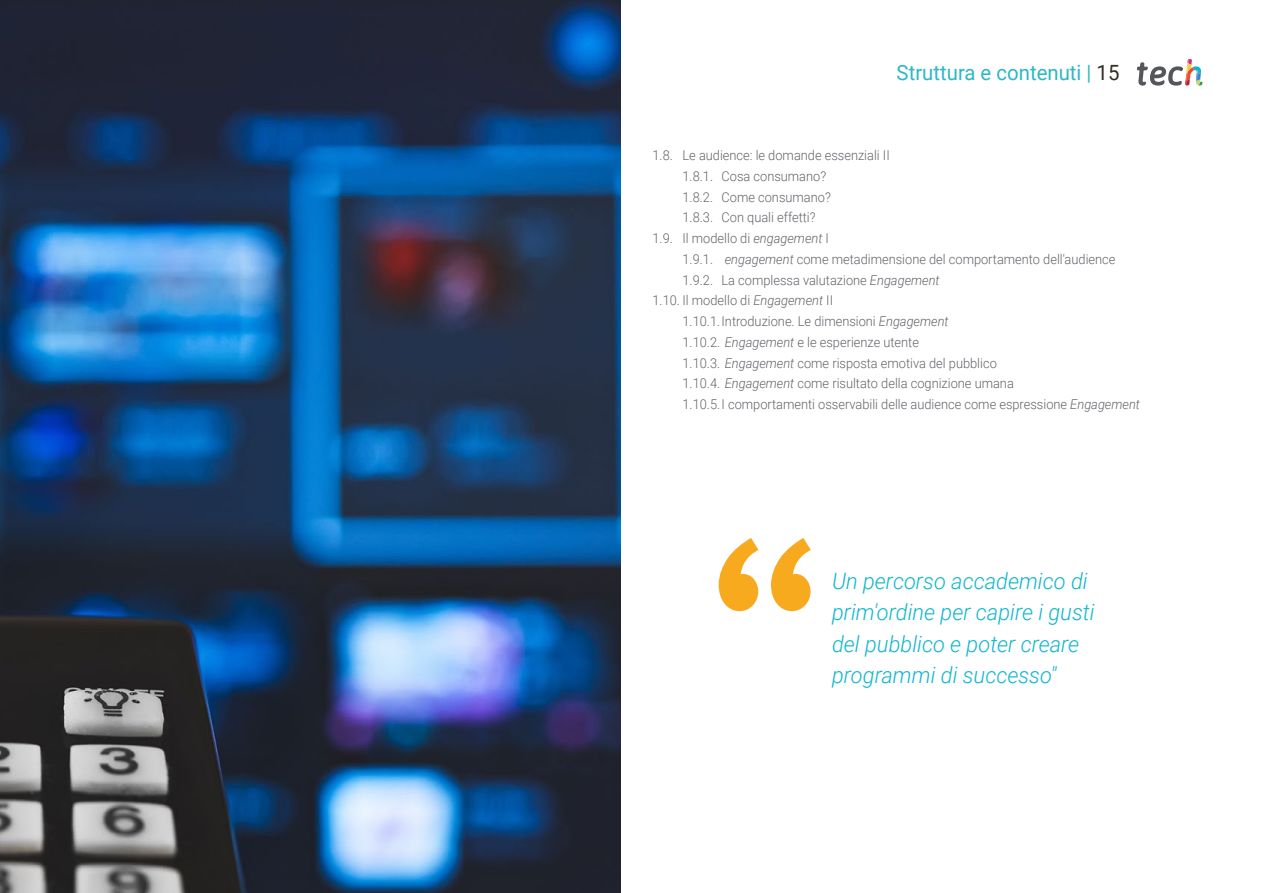
<style>
.page{position:relative;width:1263px;height:893px;background:#fff}
.page>*{position:absolute;margin:0;border:0;box-sizing:border-box;transform-origin:0 0}
.t1{font:italic 300 22.5px/31.5px "Roboto";color:#0fb6cf}
.t2{font:21px "Roboto";color:#2db8c5}
.t3{font:300 13.5px "Roboto";color:#61646a;scale:.95 1}
.s1{color:#312e20}
.s2{font-style:italic}
</style>
<div class="page">
<img style="left:0;top:0;width:621px;height:893px">
<svg style="left:1137px;top:59px;width:65px;height:27px"></svg>
<svg style="left:719px;top:538px;width:92px;height:73px"></svg>
<h2 class="t2" style="left:897px;top:57px;width:224px">Struttura e contenuti | <span class="s1">15</span></h2>
<p class="t3" style="left:652px;top:146px;width:251px">1.8. Le audience: le domande essenziali II</p>
<p class="t3" style="left:682px;top:167px;width:153px">1.8.1. Cosa consumano?</p>
<p class="t3" style="left:682px;top:187px;width:158px">1.8.2. Come consumano?</p>
<p class="t3" style="left:682px;top:208px;width:142px">1.8.3. Con quali effetti?</p>
<p class="t3" style="left:652px;top:229px;width:187px">1.9. Il modello di <span class="s2">engagement</span> I</p>
<p class="t3" style="left:682px;top:250px;width:457px">1.9.1. <span class="s2">engagement</span> come metadimensione del comportamento dell'audience</p>
<p class="t3" style="left:682px;top:270px;width:272px">1.9.2. La complessa valutazione <span class="s2">Engagement</span></p>
<p class="t3" style="left:652px;top:291px;width:192px">1.10. Il modello di <span class="s2">Engagement</span> II</p>
<p class="t3" style="left:682px;top:312px;width:282px">1.10.1.Introduzione. Le dimensioni <span class="s2">Engagement</span></p>
<p class="t3" style="left:682px;top:333px;width:250px">1.10.2. <span class="s2">Engagement</span> e le esperienze utente</p>
<p class="t3" style="left:682px;top:353px;width:332px">1.10.3. <span class="s2">Engagement</span> come risposta emotiva del pubblico</p>
<p class="t3" style="left:682px;top:374px;width:350px">1.10.4. <span class="s2">Engagement</span> come risultato della cognizione umana</p>
<p class="t3" style="left:682px;top:395px;width:483px">1.10.5.I comportamenti osservabili delle audience come espressione <span class="s2">Engagement</span></p>
<h1 class="t1" style="left:832px;top:564px;width:264px">Un percorso accademico di prim'ordine per capire i gusti del pubblico e poter creare programmi di successo"</h1>
</div>
